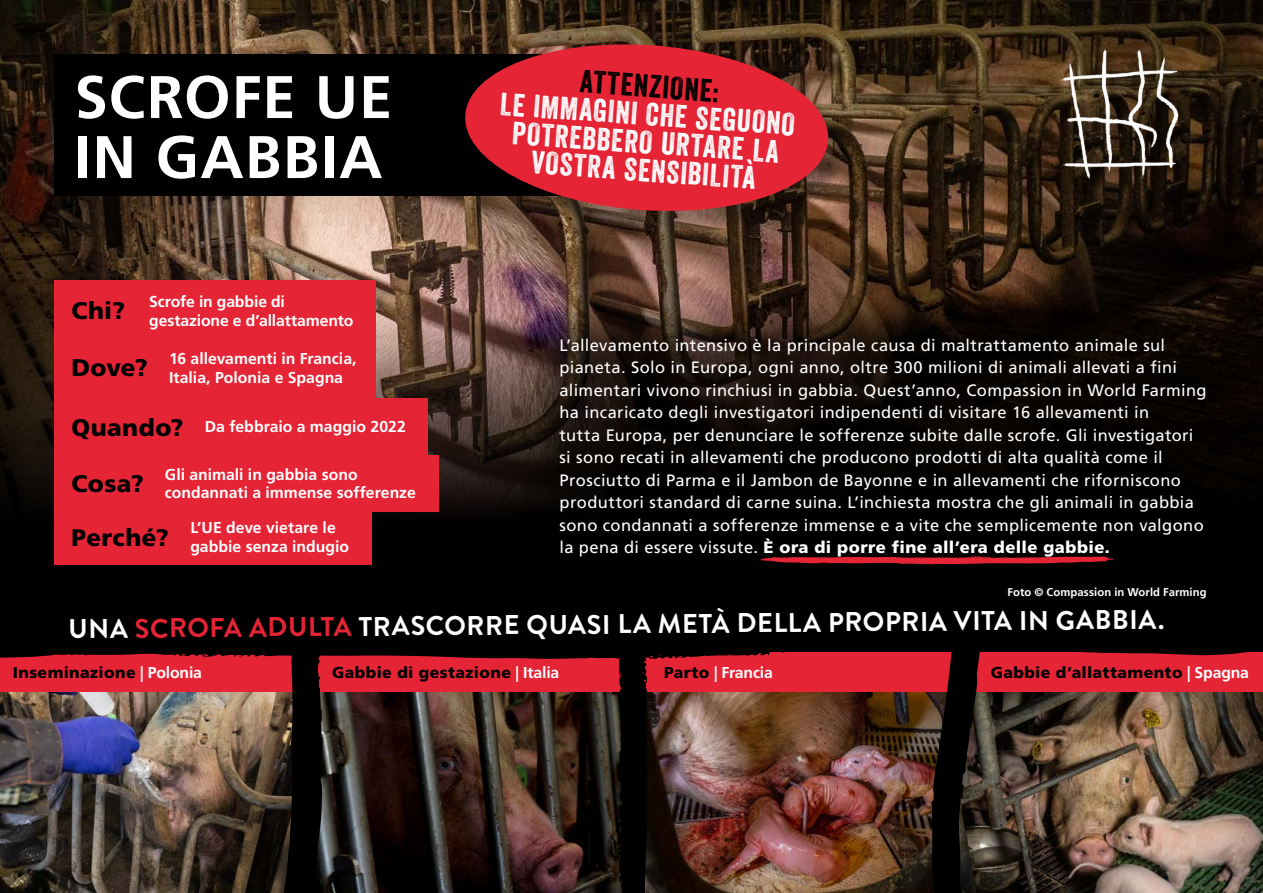
<style>
.page{position:relative;width:1263px;height:893px;background:#fff}
.page>*{position:absolute;margin:0;border:0;box-sizing:border-box;transform-origin:0 0}
.t1{font:700 60px/60px "Frutiger LT Com";letter-spacing:.02em;color:#fff}
.t2{font:31.2px/28px "Veneer";color:#fff;text-align:center}
.t3{font:31.2px "Veneer";color:#000}
.t4{font:700 27px "Brandon Grotesque";color:#fff}
.t5{font:900 24px "Frutiger LT Com";color:#000}
.t6{font:16.5px/22.5px "Frutiger LT Com";letter-spacing:.02em;color:#fff}
.t7{font:700 15.75px/18.9px "Frutiger LT Com";color:#fff}
.t8{font:900 15.75px "Frutiger LT Com";letter-spacing:.025em;color:#000}
.t9{font:700 11.25px "Frutiger LT Com";letter-spacing:.01em;color:#fff}
.s1{font-weight:900;font-size:24px;color:#000}
.s2{font-weight:900}
.s3{color:#e52435}
.s4{font-weight:700;color:#fff}
.s5{font-weight:900;color:#000}
</style>
<div class="page">
<img style="left:0;top:0;width:1263px;height:128px">
<div style="left:54px;top:54px;width:593px;height:142px;background:#000"></div>
<img style="left:1050px;top:43px;width:138px;height:85px">
<div style="left:467px;top:47px;width:383px;height:186px;background:#000;opacity:.25"></div>
<svg style="left:462px;top:38px;width:369px;height:90px;fill:#e52435"></svg>
<img style="left:0;top:128px;width:1263px;height:765px">
<div style="left:54px;top:280px;width:321px;height:60px;background:#e52435"></div>
<div style="left:54px;top:340px;width:321px;height:58px;background:#e52435"></div>
<div style="left:54px;top:398px;width:373px;height:57px;background:#e52435"></div>
<div style="left:54px;top:455px;width:384px;height:56px;background:#e52435"></div>
<div style="left:54px;top:508px;width:318px;height:57px;background:#e52435"></div>
<div style="left:1007px;top:587px;width:216px;height:29px;background:#000"></div>
<h1 class="t1" style="left:74px;top:67px;width:319px">SCROFE UE<br>IN GABBIA</h1>
<h3 class="t5" style="left:71px;top:296px;width:55px">Chi?</h3>
<p class="t7" style="left:149px;top:293px;width:206px">Scrofe in gabbie di gestazione e d’allattamento</p>
<p class="t7" style="left:71px;top:349px;width:287px;text-indent:98px">16 allevamenti in Francia,<br><sup>Dove?</sup> Italia, Polonia e Spagna</p>
<p class="t7" style="left:71px;top:418px;width:336px"><span class="s1">Quando?</span> Da febbraio a maggio 2022</p>
<p class="t7" style="left:71px;top:465px;width:346px;text-indent:93px">Gli animali in gabbia sono<br><sup>Cosa?</sup> condannati a immense sofferenze</p>
<p class="t7" style="left:71px;top:518px;width:279px;text-indent:119px">L’UE deve vietare le<br><sup>Perché?</sup> gabbie senza indugio</p>
<h2 class="t3" style="left:582px;top:62px;width:140px;rotate:4deg">ATTENZIONE:</h2>
<h2 class="t2" style="left:501px;top:89px;width:297px;rotate:4deg">LE IMMAGINI CHE SEGUONO<br>POTREBBERO URTARE LA<br>VOSTRA SENSIBILITÀ</h2>
<p class="t6" style="left:559px;top:334px;width:649px">L’allevamento intensivo è la principale causa di maltrattamento animale sul pianeta. Solo in Europa, ogni anno, oltre 300 milioni di animali allevati a fini alimentari vivono rinchiusi in gabbia. Quest’anno, Compassion in World Farming ha incaricato degli investigatori indipendenti di visitare 16 allevamenti in<br>tutta Europa, per denunciare le sofferenze subite dalle scrofe. Gli investigatori si sono recati in allevamenti che producono prodotti di alta qualità come il Prosciutto di Parma e il Jambon de Bayonne e in allevamenti che riforniscono produttori standard di carne suina. L’inchiesta mostra che gli animali in gabbia sono condannati a sofferenze immense e a vite che semplicemente non valgono la pena di essere vissute. <span class="s2">È ora di porre fine all’era delle gabbie.</span></p>
<p class="t9" style="left:1007px;top:585px;width:201px">Foto © Compassion in World Farming</p>
<h3 class="t4" style="left:68px;top:616px;width:1097px;rotate:-1deg">UNA <sup>SCROFA</sup> <sup>AD</sup><span class="s3">ULTA</span> TRASCORRE QUASI LA METÀ DELLA PROPRIA VITA IN GABBIA.</h3>
<p class="t8" style="left:13px;top:663px;width:191px">Inseminazione <span class="s4">| Polonia</span></p>
<p class="t8" style="left:332px;top:663px;width:229px">Gabbie di gestazione <span class="s4">| Italia</span></p>
<p class="t7" style="left:664px;top:663px;width:110px"><span class="s5">Parto</span> | Francia</p>
<p class="t8" style="left:991px;top:663px;width:260px">Gabbie d’allattamento <span class="s4">| Spagna</span></p>
</div>
